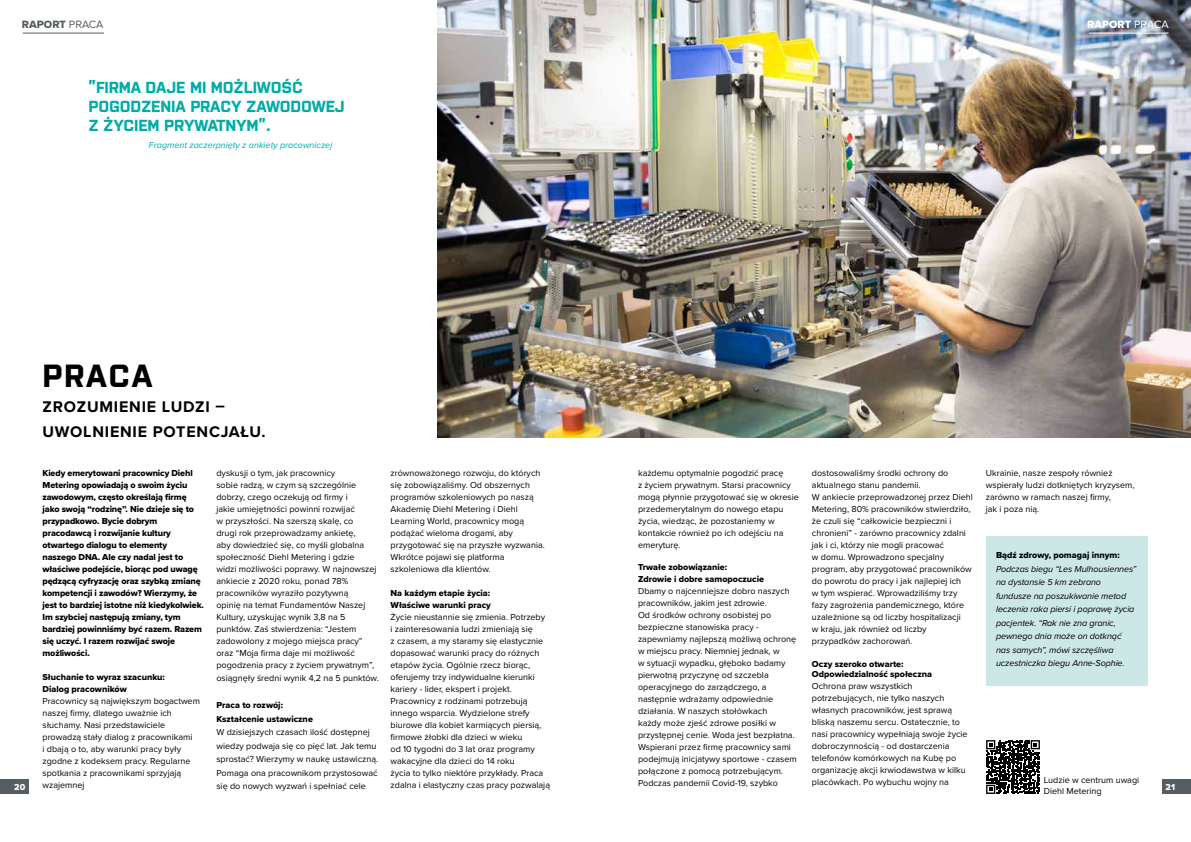
<style>
.page{position:relative;width:1191px;height:842px;background:#fff}
.page>*{position:absolute;margin:0;border:0;box-sizing:border-box;transform-origin:0 0}
.t1{font:700 32px "Purista";letter-spacing:.05em;color:#000}
.t2{font:700 16px/19.2px "Purista";letter-spacing:-.01em;color:#00aca8}
.t3{font:700 16px/25px "Proxima Nova";letter-spacing:.05em;color:#000}
.t4{font:11px "Proxima Nova Extrabld";color:#565e61}
.t5{font:11px "Proxima Nova Extrabld";color:#fff}
.t6{font:9px/12px "Proxima Nova";color:#000}
.t7{font:9px/12px "Proxima Nova Extrabld";letter-spacing:-.01em;color:#000}
.t8{font:italic 9px/13.5px "Proxima Nova";letter-spacing:-.01em;color:#000}
.t9{font:italic 9px "Proxima Nova";color:#00aca8}
.t10{font:9px "Proxima Nova Extrabld";color:#fff}
.s1{font-family:"Proxima Nova"}
</style>
<div class="page">
<div style="left:1162px;top:780px;width:29px;height:14px;background:#565e61"></div>
<img style="left:437px;top:0;width:754px;height:437px">
<div style="left:0;top:780px;width:28px;height:14px;background:#565e61"></div>
<div style="left:986px;top:536px;width:161px;height:150px;background:#cce8e6"></div>
<hr style="left:23px;top:33px;width:81px;height:1px;background:#565e61">
<hr style="left:1089px;top:33px;width:79px;height:1px;background:#fff">
<svg style="left:986px;top:740px;width:54px;height:54px"></svg>
<p class="t4" style="left:22px;top:17px;width:83px">RAPORT <span class="s1">PRACA</span></p>
<p class="t5" style="left:1087px;top:17px;width:83px">RAPORT <span class="s1">PRACA</span></p>
<h2 class="t2" style="left:88px;top:76px;width:258px">”FIRMA DAJE MI MOŻLIWOŚĆ<br>POGODZENIA PRACY ZAWODOWEJ<br>Z ŻYCIEM PRYWATNYM”.</h2>
<p class="t9" style="left:149px;top:138px;width:185px">Fragment zaczerpnięty z ankiety pracowniczej</p>
<h1 class="t1" style="left:43px;top:353px;width:112px">PRACA</h1>
<h2 class="t3" style="left:43px;top:394px;width:225px">ZROZUMIENIE LUDZI –<br>UWOLNIENIE POTENCJAŁU.</h2>
<p class="t7" style="left:43px;top:466px;width:163px">Kiedy emerytowani pracownicy Diehl Metering opowiadają o swoim życiu zawodowym, często określają firmę jako swoją “rodzinę”. Nie dzieje się to przypadkowo. Bycie dobrym pracodawcą i rozwijanie kultury otwartego dialogu to elementy<br>naszego DNA. Ale czy nadal jest to właściwe podejście, biorąc pod uwagę pędzącą cyfryzację oraz szybką zmianę kompetencji i zawodów? Wierzymy, że jest to bardziej istotne niż kiedykolwiek.<br>Im szybciej następują zmiany, tym bardziej powinniśmy być razem. Razem się uczyć. I razem rozwijać swoje możliwości.</p>
<p class="t7" style="left:43px;top:670px;width:124px">Słuchanie to wyraz szacunku:<br>Dialog pracowników</p>
<p class="t6" style="left:43px;top:695px;width:159px">Pracownicy są największym bogactwem naszej firmy, dlatego uważnie ich słuchamy. Nasi przedstawiciele prowadzą stały dialog z pracownikami<br>i dbają o to, aby warunki pracy były zgodne z kodeksem pracy. Regularne spotkania z pracownikami sprzyjają wzajemnej</p>
<p class="t6" style="left:638px;top:467px;width:162px">każdemu optymalnie pogodzić pracę<br>z życiem prywatnym. Starsi pracownicy mogą płynnie przygotować się w okresie przedemerytalnym do nowego etapu życia, wiedząc, że pozostaniemy w kontakcie również po ich odejściu na emeryturę.</p>
<p class="t7" style="left:638px;top:560px;width:127px">Trwałe zobowiązanie:<br>Zdrowie i dobre samopoczucie</p>
<p class="t6" style="left:638px;top:585px;width:160px">Dbamy o najcenniejsze dobro naszych pracowników, jakim jest zdrowie.<br>Od środków ochrony osobistej po bezpieczne stanowiska pracy - zapewniamy najlepszą możliwą ochronę w miejscu pracy. Niemniej jednak, w<br>w sytuacji wypadku, głęboko badamy pierwotną przyczynę od szczebla operacyjnego do zarządczego, a następnie wdrażamy odpowiednie działania. W naszych stołówkach<br>każdy może zjeść zdrowe posiłki w przystępnej cenie. Woda jest bezpłatna.<br>Wspierani przez firmę pracownicy sami podejmują inicjatywy sportowe - czasem połączone z pomocą potrzebującym.<br>Podczas pandemii Covid-19, szybko</p>
<p class="t6" style="left:390px;top:467px;width:156px">zrównoważonego rozwoju, do których się zobowiązaliśmy. Od obszernych programów szkoleniowych po naszą<br>Akademię Diehl Metering i Diehl<br>Learning World, pracownicy mogą podążać wieloma drogami, aby przygotować się na przyszłe wyzwania.<br>Wkrótce pojawi się platforma szkoleniowa dla klientów.</p>
<p class="t7" style="left:390px;top:586px;width:102px">Na każdym etapie życia:<br>Właściwe warunki pracy</p>
<p class="t6" style="left:390px;top:611px;width:161px">Życie nieustannie się zmienia. Potrzeby<br>i zainteresowania ludzi zmieniają się<br>z czasem, a my staramy się elastycznie dopasować warunki pracy do różnych etapów życia. Ogólnie rzecz biorąc, oferujemy trzy indywidualne kierunki kariery - lider, ekspert i projekt.<br>Pracownicy z rodzinami potrzebują innego wsparcia. Wydzielone strefy biurowe dla kobiet karmiących piersią, firmowe żłobki dla dzieci w wieku<br>od 10 tygodni do 3 lat oraz programy wakacyjne dla dzieci do 14 roku<br>życia to tylko niektóre przykłady. Praca zdalna i elastyczny czas pracy pozwalają</p>
<p class="t6" style="left:812px;top:467px;width:162px">dostosowaliśmy środki ochrony do aktualnego stanu pandemii.<br>W ankiecie przeprowadzonej przez Diehl Metering, 80% pracowników stwierdziło, że czuli się “całkowicie bezpieczni i chronieni” - zarówno pracownicy zdalni jak i ci, którzy nie mogli pracować<br>w domu. Wprowadzono specjalny program, aby przygotować pracowników do powrotu do pracy i jak najlepiej ich<br>w tym wspierać. Wprowadziliśmy trzy fazy zagrożenia pandemicznego, które uzależnione są od liczby hospitalizacji<br>w kraju, jak również od liczby przypadków zachorowań.</p>
<p class="t7" style="left:812px;top:659px;width:122px;line-height:10px">Oczy szeroko otwarte:<br>Odpowiedzialność społeczna</p>
<p class="t6" style="left:812px;top:680px;width:157px">Ochrona praw wszystkich potrzebujących, nie tylko naszych własnych pracowników, jest sprawą bliską naszemu sercu. Ostatecznie, to nasi pracownicy wypełniają swoje życie dobroczynnością - od dostarczenia telefonów komórkowych na Kubę po organizację akcji krwiodawstwa w kilku placówkach. Po wybuchu wojny na</p>
<p class="t6" style="left:986px;top:467px;width:150px">Ukrainie, nasze zespoły również wspierały ludzi dotkniętych kryzysem, zarówno w ramach naszej firmy,<br>jak i poza nią.</p>
<p class="t6" style="left:216px;top:467px;width:162px">dyskusji o tym, jak pracownicy<br>sobie radzą, w czym są szczególnie dobrzy, czego oczekują od firmy i<br>jakie umiejętności powinni rozwijać<br>w przyszłości. Na szerszą skalę, co<br>drugi rok przeprowadzamy ankietę,<br>aby dowiedzieć się, co myśli globalna społeczność Diehl Metering i gdzie widzi możliwości poprawy. W najnowszej ankiecie z 2020 roku, ponad 78% pracowników wyraziło pozytywną<br>opinię na temat Fundamentów Naszej Kultury, uzyskując wynik 3,8 na 5 punktów. Zaś stwierdzenia: “Jestem zadowolony z mojego miejsca pracy” oraz “Moja firma daje mi możliwość pogodzenia pracy z życiem prywatnym”,</p>
<p class="t6" style="left:216px;top:672px;width:164px">osiągnęły średni wynik 4,2 na 5 punktów.</p>
<p class="t7" style="left:216px;top:698px;width:98px;line-height:13.5px">Praca to rozwój:<br>Kształcenie ustawiczne</p>
<p class="t6" style="left:216px;top:725px;width:163px;line-height:13.5px">W dzisiejszych czasach ilość dostępnej wiedzy podwaja się co pięć lat. Jak temu sprostać? Wierzymy w naukę ustawiczną.<br>Pomaga ona pracownikom przystosować</p>
<p class="t7" style="left:996px;top:549px;width:125px">Bądź zdrowy, pomagaj innym:</p>
<p class="t8" style="left:996px;top:561px;width:142px">Podczas biegu “Les Mulhousiennes” na dystansie 5 km zebrano fundusze na poszukiwanie metod leczenia raka piersi i poprawę życia pacjentek. “Rak nie zna granic, pewnego dnia może on dotknąć nas samych”, mówi szczęśliwa uczestniczka biegu Anne-Sophie.</p>
<p class="t6" style="left:1043px;top:775px;width:97px;line-height:10.8px">Ludzie w centrum uwagi<br>Diehl Metering</p>
<p class="t10" style="left:14px;top:780px;width:13px">20</p>
<p class="t6" style="left:216px;top:780px;width:151px">się do nowych wyzwań i spełniać cele</p>
<p class="t10" style="left:1165px;top:780px;width:11px">21</p>
</div>
